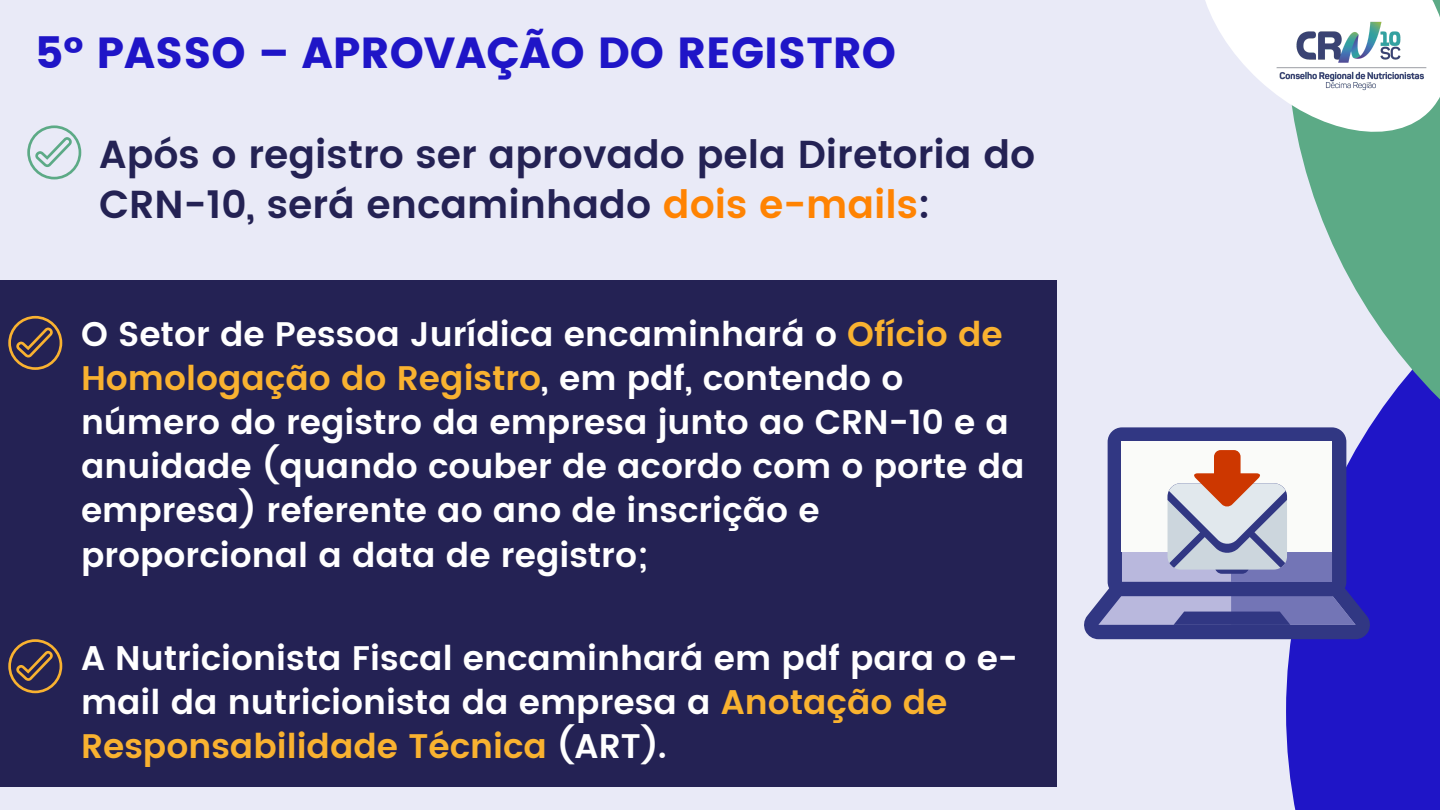
<style>
.page{position:relative;width:1440px;height:810px;background:#e9eaf7}
.page>*{position:absolute;margin:0;border:0;box-sizing:border-box;transform-origin:0 0}
.t1{font:43.4px "Poppins";color:#1f15c7}
.t2{font:600 39px/50.4px "Poppins";color:#242254}
.t3{font:600 34.1px/44.1px "Poppins";color:#fff}
.s1{color:#ff8302}
.s2{color:#f9b230}
</style>
<div class="page">
<svg style="left:27px;top:125px;width:54px;height:54px"></svg>
<div style="left:0;top:280px;width:1057px;height:506px;background:#242254"></div>
<div style="left:1286px;top:554px;width:154px;height:256px;background:#1f15c7"></div>
<svg style="left:1308px;top:179px;width:132px;height:375px"></svg>
<svg style="left:1205px;top:0;width:235px;height:179px"></svg>
<img style="left:1264px;top:11px;width:176px;height:90px">
<svg style="left:1084px;top:427px;width:287px;height:212px;background:#9694bf"></svg>
<svg style="left:8px;top:316px;width:54px;height:54px"></svg>
<svg style="left:8px;top:639px;width:54px;height:54px"></svg>
<p class="t1" style="left:35px;top:27px;width:862px">5° PASSO – APROVAÇÃO DO REGISTRO</p>
<p class="t2" style="left:99px;top:129px;width:938px">Após o registro ser aprovado pela Diretoria do<br>CRN-10, será encaminhado <span class="s1">dois e-mails</span>:</p>
<p class="t3" style="left:81px;top:312px;width:945px">O Setor de Pessoa Jurídica encaminhará o <span class="s2">Ofício de Homologação do Registro</span>, em pdf, contendo o número do registro da empresa junto ao CRN-10 e a anuidade (quando couber de acordo com o porte da empresa) referente ao ano de inscrição e proporcional a data de registro;</p>
<p class="t3" style="left:81px;top:636px;width:938px">A Nutricionista Fiscal encaminhará em pdf para o e&shy;mail da nutricionista da empresa a <span class="s2">Anotação de<br>Responsabilidade Técnica</span> (ART).</p>
</div>
